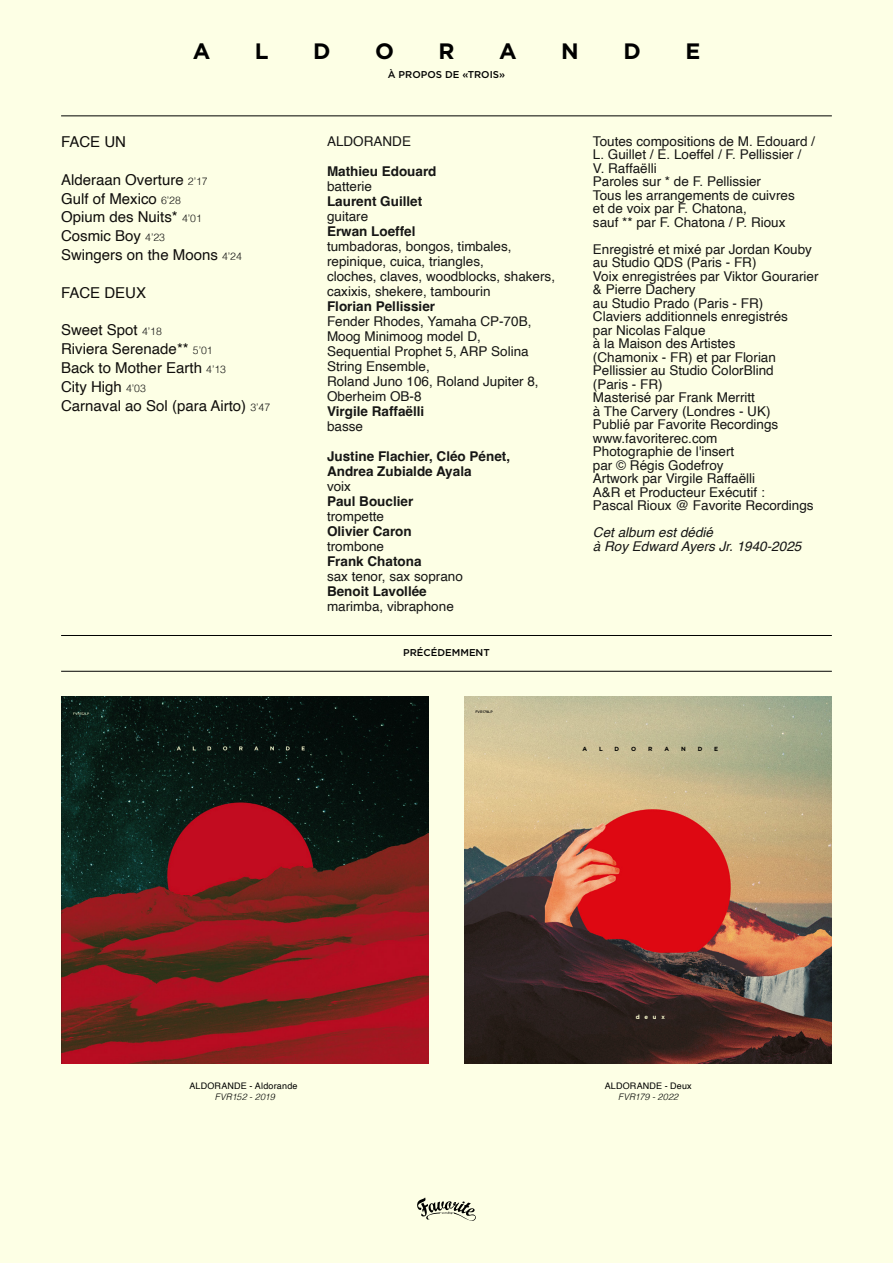
<style>
.page{position:relative;width:893px;height:1263px;background:#fdffe5}
.page>*{position:absolute;margin:0;border:0;box-sizing:border-box;transform-origin:0 0}
.t1{font:700 22.2px "Gotham";color:#000}
.t2{font:15px/18.9px "Helvetica";color:#100e0c}
.t3{font:13.5px/13.5px "Helvetica";color:#161615}
.t4{font:700 13.5px/15px "Helvetica";color:#161615}
.t5{font:italic 13.5px/13.5px "Helvetica";color:#161615}
.t6{font:500 9.9px "Gotham";color:#020202}
.t7{font:9px "Helvetica";letter-spacing:.02em;color:#000}
.t8{font:italic 300 9px "Helvetica";letter-spacing:.01em;color:#000}
.t9{font:700 6px "Gotham";color:#000}
.t10{font:700 6px "Gotham";color:#fdfbe6}
.t11{font:500 3.45px "Gotham";color:#000}
.s1{font-weight:300;font-size:10.5px;color:#161615}
</style>
<div class="page">
<img style="left:61px;top:696px;width:367px;height:368px">
<img style="left:464px;top:696px;width:368px;height:368px">
<svg style="left:417px;top:1197px;width:59px;height:24px"></svg>
<hr style="left:61px;top:635px;width:771px;height:1px;background:#010201">
<hr style="left:61px;top:671px;width:771px;height:1px;background:#010201">
<hr style="left:61px;top:116px;width:771px;height:1px;background:#010201">
<h1 class="t1" style="left:193px;top:38px;width:19px">A</h1>
<h1 class="t1" style="left:255px;top:38px;width:15px">L</h1>
<h1 class="t1" style="left:313px;top:38px;width:19px">D</h1>
<h1 class="t1" style="left:375px;top:38px;width:20px">O</h1>
<h1 class="t1" style="left:439px;top:38px;width:18px">R</h1>
<h1 class="t1" style="left:499px;top:38px;width:19px">A</h1>
<h1 class="t1" style="left:561px;top:38px;width:19px">N</h1>
<h1 class="t1" style="left:623px;top:38px;width:19px">D</h1>
<h1 class="t1" style="left:685px;top:38px;width:16px">E</h1>
<p class="t2" style="left:61px;top:133px;width:67px">FACE UN</p>
<p class="t2" style="left:61px;top:170px;width:182px">Alderaan Overture <span class="s1">2’17<br></span>Gulf of Mexico <span class="s1">6’28<br></span>Opium des Nuits* <span class="s1">4’01<br></span>Cosmic Boy <span class="s1">4’23<br></span>Swingers on the Moons <span class="s1">4’24</span></p>
<p class="t2" style="left:61px;top:283px;width:87px">FACE DEUX</p>
<p class="t2" style="left:61px;top:321px;width:211px">Sweet Spot <span class="s1">4’18<br></span>Riviera Serenade** <span class="s1">5’01<br></span>Back to Mother Earth <span class="s1">4’13<br></span>City High <span class="s1">4’03<br></span>Carnaval ao Sol (para Airto) <span class="s1">3’47</span></p>
<p class="t6" style="left:388px;top:69px;width:119px">À PROPOS DE «TROIS»</p>
<p class="t3" style="left:327px;top:135px;width:86px">ALDORANDE</p>
<p class="t4" style="left:327px;top:165px;width:111px">Mathieu Edouard</p>
<p class="t3" style="left:327px;top:180px;width:47px">batterie</p>
<p class="t4" style="left:327px;top:195px;width:97px">Laurent Guillet</p>
<p class="t3" style="left:327px;top:210px;width:43px">guitare</p>
<p class="t4" style="left:327px;top:225px;width:90px">Erwan Loeffel</p>
<p class="t3" style="left:327px;top:239px;width:230px;line-height:15px">tumbadoras, bongos, timbales, repinique, cuica, triangles,<br>cloches, claves, woodblocks, shakers, caxixis, shekere, tambourin</p>
<p class="t4" style="left:327px;top:300px;width:110px">Florian Pellissier</p>
<p class="t3" style="left:327px;top:314px;width:213px;line-height:15px">Fender Rhodes, Yamaha CP-70B,<br>Moog Minimoog model D,<br>Sequential Prophet 5, ARP Solina<br>String Ensemble,<br>Roland Juno 106, Roland Jupiter 8,<br>Oberheim OB-8</p>
<p class="t4" style="left:327px;top:405px;width:99px">Virgile Raffaëlli</p>
<p class="t3" style="left:327px;top:420px;width:38px">basse</p>
<p class="t4" style="left:327px;top:450px;width:185px">Justine Flachier, Cléo Pénet,<br>Andrea Zubialde Ayala</p>
<p class="t3" style="left:327px;top:480px;width:26px">voix</p>
<p class="t4" style="left:327px;top:495px;width:88px">Paul Bouclier</p>
<p class="t3" style="left:327px;top:510px;width:59px">trompette</p>
<p class="t4" style="left:327px;top:525px;width:86px">Olivier Caron</p>
<p class="t3" style="left:327px;top:540px;width:59px">trombone</p>
<p class="t4" style="left:327px;top:555px;width:96px">Frank Chatona</p>
<p class="t3" style="left:327px;top:570px;width:137px">sax tenor, sax soprano</p>
<p class="t4" style="left:327px;top:585px;width:101px">Benoit Lavollée</p>
<p class="t3" style="left:327px;top:600px;width:128px">marimba, vibraphone</p>
<p class="t6" style="left:403px;top:647px;width:88px">PRÉCÉDEMMENT</p>
<p class="t11" style="left:475px;top:709px;width:19px">FVR179LP</p>
<p class="t3" style="left:593px;top:135px;width:224px">Toutes compositions de M. Edouard /<br>L. Guillet / E. Loeffel / F. Pellissier /<br>V. Raffaëlli<br>Paroles sur * de F. Pellissier<br>Tous les arrangements de cuivres<br>et de voix par F. Chatona,<br>sauf ** par F. Chatona / P. Rioux</p>
<p class="t3" style="left:593px;top:243px;width:227px">Enregistré et mixé par Jordan Kouby au Studio QDS (Paris - FR)<br>Voix enregistrées par Viktor Gourarier &amp; Pierre Dachery<br>au Studio Prado (Paris - FR)<br>Claviers additionnels enregistrés<br>par Nicolas Falque<br>à la Maison des Artistes<br>(Chamonix - FR) et par Florian<br>Pellissier au Studio ColorBlind<br>(Paris - FR)<br>Masterisé par Frank Merritt<br>à The Carvery (Londres - UK)<br>Publié par Favorite Recordings www.favoriterec.com<br>Photographie de l'insert<br>par © Régis Godefroy<br>Artwork par Virgile Raffaëlli<br>A&amp;R et Producteur Exécutif :<br>Pascal Rioux @ Favorite Recordings</p>
<p class="t5" style="left:593px;top:526px;width:210px">Cet album est dédié<br>à Roy Edward Ayers Jr. 1940-2025</p>
<p class="t9" style="left:582px;top:745px;width:6px">A</p>
<p class="t9" style="left:599px;top:745px;width:5px">L</p>
<p class="t9" style="left:615px;top:745px;width:6px">D</p>
<p class="t9" style="left:631px;top:745px;width:7px">O</p>
<p class="t9" style="left:648px;top:745px;width:6px">R</p>
<p class="t9" style="left:664px;top:745px;width:6px">A</p>
<p class="t9" style="left:681px;top:745px;width:6px">N</p>
<p class="t9" style="left:698px;top:745px;width:6px">D</p>
<p class="t9" style="left:714px;top:745px;width:5px">E</p>
<p class="t7" style="left:189px;top:1079px;width:110px">ALDORANDE - Aldorande</p>
<p class="t8" style="left:215px;top:1089px;width:61px">FVR152 - 2019</p>
<p class="t10" style="left:636px;top:1014px;width:31px">deux</p>
<p class="t7" style="left:605px;top:1079px;width:88px">ALDORANDE - Deux</p>
<p class="t8" style="left:618px;top:1089px;width:62px">FVR179 - 2022</p>
</div>
